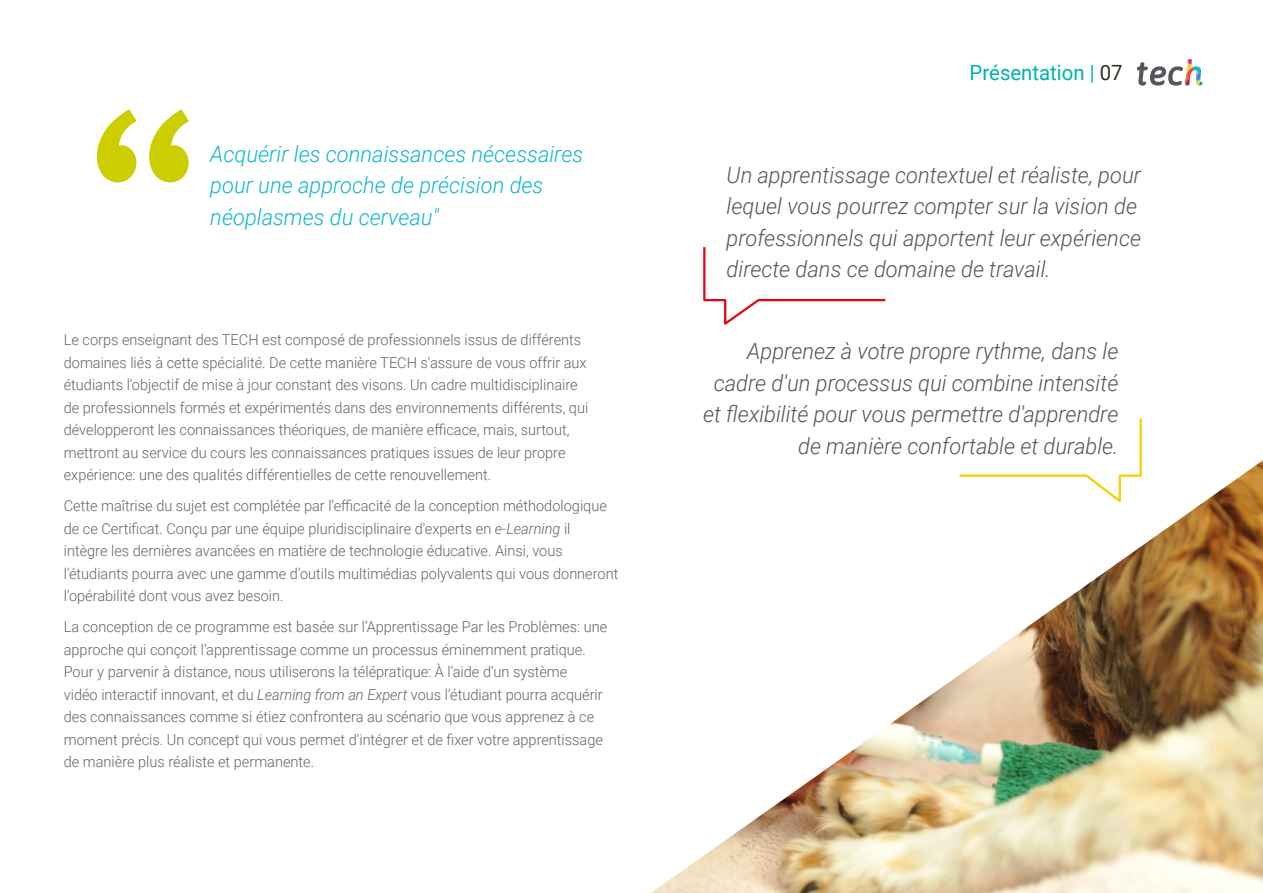
<style>
.page{position:relative;width:1263px;height:893px;background:#fff}
.page>*{position:absolute;margin:0;border:0;box-sizing:border-box;transform-origin:0 0}
.t1{font:italic 300 22.5px/31.5px "Roboto";color:#52555b;text-align:right}
.t2{font:italic 300 22.5px/31.5px "Roboto";color:#0fb6cf}
.t3{font:21px "Roboto";color:#00b2af}
.t4{font:300 15px/22.5px "Roboto";color:#61646a}
.s1{font-style:italic}
.s2{color:#312e20}
</style>
<div class="page">
<svg style="left:97px;top:109px;width:92px;height:73px"></svg>
<svg style="left:1137px;top:59px;width:65px;height:27px"></svg>
<svg style="left:1139px;top:418px;width:3px;height:42px"></svg>
<svg style="left:703px;top:247px;width:183px;height:78px"></svg>
<img style="left:651px;top:460px;width:612px;height:433px">
<h1 class="t2" style="left:210px;top:137px;width:374px">Acquérir les connaissances nécessaires pour une approche de précision des néoplasmes du cerveau"</h1>
<p class="t4" style="left:64px;top:328px;width:526px">Le corps enseignant des TECH est composé de professionnels issus de différents domaines liés à cette spécialité. De cette manière TECH s'assure de vous offrir aux étudiants l'objectif de mise à jour constant des visons. Un cadre multidisciplinaire de professionnels formés et expérimentés dans des environnements différents, qui développeront les connaissances théoriques, de manière efficace, mais, surtout, mettront au service du cours les connaissances pratiques issues de leur propre expérience: une des qualités différentielles de cette renouvellement.</p>
<p class="t4" style="left:64px;top:494px;width:556px">Cette maîtrise du sujet est complétée par l'efficacité de la conception méthodologique de ce Certificat. Conçu par une équipe pluridisciplinaire d'experts en <span class="s1">e-Learning</span> il<br>intègre les dernières avancées en matière de technologie éducative. Ainsi, vous l'étudiants pourra avec une gamme d'outils multimédias polyvalents qui vous donneront l'opérabilité dont vous avez besoin.</p>
<p class="t4" style="left:64px;top:615px;width:545px">La conception de ce programme est basée sur l’Apprentissage Par les Problèmes: une approche qui conçoit l’apprentissage comme un processus éminemment pratique.<br>Pour y parvenir à distance, nous utiliserons la télépratique: À l'aide d'un système<br>vidéo interactif innovant, et du <span class="s1">Learning from an Expert</span> vous l'étudiant pourra acquérir des connaissances comme si étiez confrontera au scénario que vous apprenez à ce moment précis. Un concept qui vous permet d'intégrer et de fixer votre apprentissage de manière plus réaliste et permanente.</p>
<h2 class="t3" style="left:970px;top:57px;width:155px">Présentation | <span class="s2">07</span></h2>
<h1 class="t1" style="left:727px;top:158px;width:416px;text-align:left">Un apprentissage contextuel et réaliste, pour lequel vous pourrez compter sur la vision de professionnels qui apportent leur expérience directe dans ce domaine de travail.</h1>
<h1 class="t1" style="left:703px;top:335px;width:417px">Apprenez à votre propre rythme, dans le cadre d'un processus qui combine intensité et flexibilité pour vous permettre d'apprendre de manière confortable et durable.</h1>
</div>
